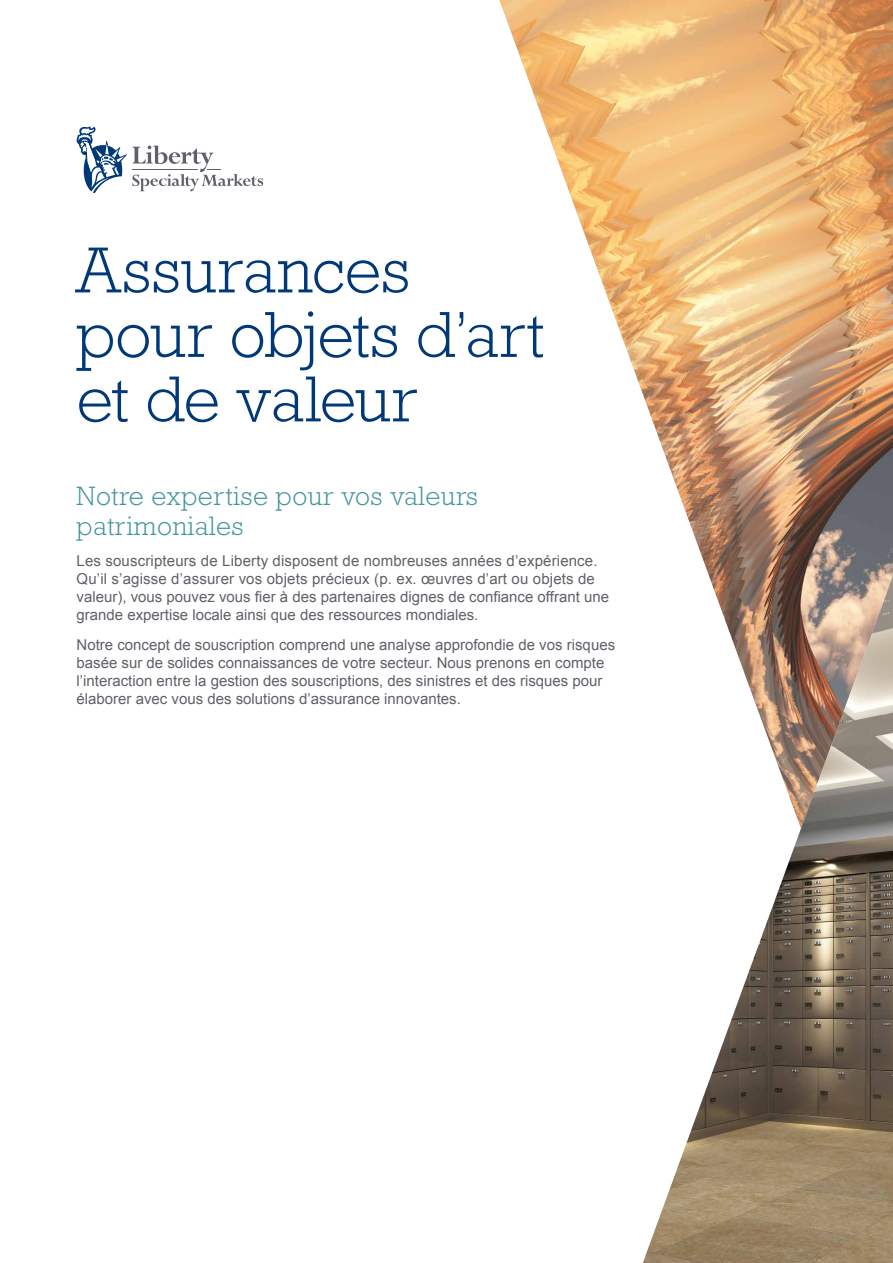
<style>
.page{position:relative;width:893px;height:1263px;background:#fff}
.page>*{position:absolute;margin:0;border:0;box-sizing:border-box;transform-origin:0 0}
.t1{font:300 66px/64.5px "Rockwell Std";letter-spacing:-.01em;color:#003878}
.t2{font:300 27px/30px "Rockwell Std";letter-spacing:.02em;color:#43949e}
.t3{font:15px/18px "Arial";color:#5e6168}
</style>
<div class="page">
<svg style="left:77px;top:126px;width:186px;height:67px"></svg>
<img style="left:499px;top:0;width:394px;height:576px">
<img style="left:643px;top:576px;width:250px;height:687px">
<h1 class="t1" style="left:77px;top:238px;width:469px">Assurances pour objets d’art et de valeur</h1>
<h2 class="t2" style="left:77px;top:480px;width:403px">Notre expertise pour vos valeurs patrimoniales</h2>
<p class="t3" style="left:77px;top:552px;width:534px">Les souscripteurs de Liberty disposent de nombreuses années d’expérience.<br>Qu’il s’agisse d’assurer vos objets précieux (p. ex. œuvres d’art ou objets de valeur), vous pouvez vous fier à des partenaires dignes de confiance offrant une grande expertise locale ainsi que des ressources mondiales.</p>
<p class="t3" style="left:77px;top:636px;width:540px">Notre concept de souscription comprend une analyse approfondie de vos risques basée sur de solides connaissances de votre secteur. Nous prenons en compte l’interaction entre la gestion des souscriptions, des sinistres et des risques pour élaborer avec vous des solutions d’assurance innovantes.</p>
</div>
